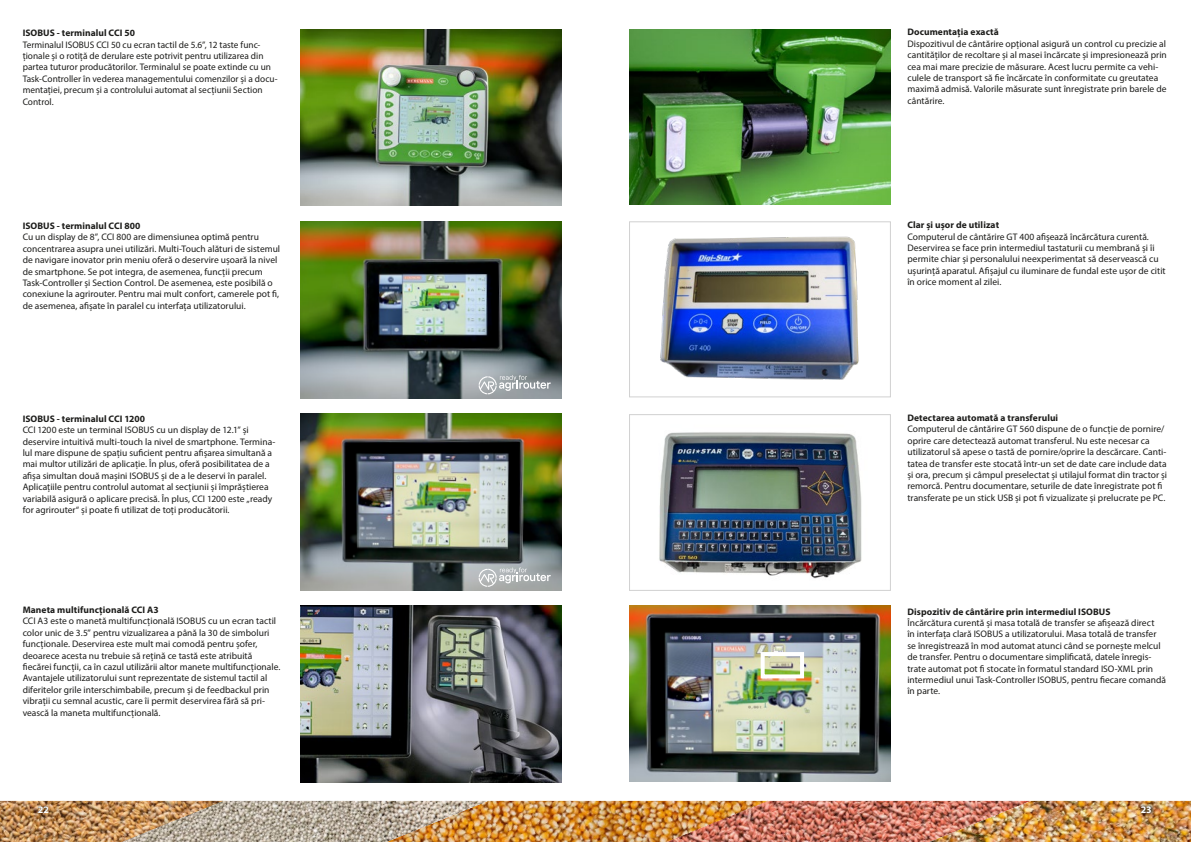
<style>
.page{position:relative;width:1191px;height:842px;background:#fff}
.page>*{position:absolute;margin:0;border:0;box-sizing:border-box;transform-origin:0 0}
.t1{font:700 10px "Myriad Pro";color:#fff}
.t2{font:9.5px/11.4px "Myriad Pro";color:#1d1d1b}
.t3{font:700 9.5px "Myriad Pro";letter-spacing:.005em;color:#1d1d1b}
</style>
<div class="page">
<img style="left:768px;top:801px;width:140px;height:41px">
<img style="left:488px;top:801px;width:280px;height:41px">
<img style="left:223px;top:801px;width:265px;height:41px">
<img style="left:0;top:801px;width:223px;height:41px">
<img style="left:908px;top:801px;width:283px;height:41px">
<svg style="left:38px;top:806px;width:11px;height:7px"></svg>
<svg style="left:1138px;top:804px;width:16px;height:12px"></svg>
<img style="left:300px;top:606px;width:261px;height:176px">
<img style="left:300px;top:414px;width:261px;height:176px">
<img style="left:300px;top:222px;width:261px;height:176px">
<img style="left:300px;top:29px;width:261px;height:177px">
<img style="left:660px;top:236px;width:199px;height:144px">
<div style="left:629px;top:221px;width:261px;height:176px;border:1px solid #d1d1d1"></div>
<img style="left:629px;top:29px;width:261px;height:175px">
<img style="left:659px;top:432px;width:203px;height:147px">
<div style="left:629px;top:414px;width:261px;height:177px;border:1px solid #d1d1d1"></div>
<img style="left:629px;top:606px;width:261px;height:176px">
<svg style="left:478px;top:375px;width:72px;height:19px"></svg>
<svg style="left:478px;top:567px;width:72px;height:20px"></svg>
<div style="left:760px;top:652px;width:44px;height:26px;border:4px solid #fff"></div>
<p class="t3" style="left:23px;top:27px;width:114px">ISOBUS - terminalul CCI 50</p>
<p class="t2" style="left:23px;top:39px;width:256px">Terminalul ISOBUS CCI 50 cu ecran tactil de 5.6”, 12 taste func&shy;ționale și o rotiță de derulare este potrivit pentru utilizarea din partea tuturor producătorilor. Terminalul se poate extinde cu un Task-Controller în vederea managementului comenzilor și a docu&shy;mentației, precum și a controlului automat al secțiunii Section Control.</p>
<p class="t3" style="left:23px;top:220px;width:119px">ISOBUS - terminalul CCI 800</p>
<p class="t2" style="left:23px;top:231px;width:259px">Cu un display de 8”, CCI 800 are dimensiunea optimă pentru concentrarea asupra unei utilizări. Multi-Touch alături de sistemul de navigare inovator prin meniu oferă o deservire ușoară la nivel de smartphone. Se pot integra, de asemenea, funcții precum Task-Controller și Section Control. De asemenea, este posibilă o conexiune la agrirouter. Pentru mai mult confort, camerele pot fi, de asemenea, afișate în paralel cu interfața utilizatorului.</p>
<p class="t3" style="left:23px;top:412px;width:124px">ISOBUS - terminalul CCI 1200</p>
<p class="t2" style="left:23px;top:424px;width:254px">CCI 1200 este un terminal ISOBUS cu un display de 12.1” și deservire intuitivă multi-touch la nivel de smartphone. Termina&shy;lul mare dispune de spațiu suficient pentru afișarea simultană a mai multor utilizări de aplicație. În plus, oferă posibilitatea de a afișa simultan două mașini ISOBUS și de a le deservi în paralel.<br>Aplicațiile pentru controlul automat al secțiunii și împrăștierea variabilă asigură o aplicare precisă. În plus, CCI 1200 este „ready for agrirouter“ și poate fi utilizat de toți producătorii.</p>
<p class="t3" style="left:23px;top:604px;width:138px">Maneta multifuncțională CCI A3</p>
<p class="t2" style="left:23px;top:615px;width:259px">CCI A3 este o manetă multifuncțională ISOBUS cu un ecran tactil color unic de 3.5” pentru vizualizarea a până la 30 de simboluri funcționale. Deservirea este mult mai comodă pentru șofer, deoarece acesta nu trebuie să rețină ce tastă este atribuită fiecărei funcții, ca în cazul utilizării altor manete multifuncționale.<br>Avantajele utilizatorului sunt reprezentate de sistemul tactil al diferitelor grile interschimbabile, precum și de feedbackul prin vibrații cu semnal acustic, care îi permit deservirea fără să pri&shy;vească la maneta multifuncțională.</p>
<p class="t3" style="left:907px;top:26px;width:93px">Documentația exactă</p>
<p class="t2" style="left:907px;top:38px;width:261px">Dispozitivul de cântărire opțional asigură un control cu precizie al cantităților de recoltare și al masei încărcate și impresionează prin cea mai mare precizie de măsurare. Acest lucru permite ca vehi&shy;culele de transport să fie încărcate în conformitate cu greutatea maximă admisă. Valorile măsurate sunt înregistrate prin barele de cântărire.</p>
<p class="t3" style="left:907px;top:219px;width:93px">Clar și ușor de utilizat</p>
<p class="t2" style="left:907px;top:231px;width:260px">Computerul de cântărire GT 400 afișează încărcătura curentă.<br>Deservirea se face prin intermediul tastaturii cu membrană și îi permite chiar și personalului neexperimentat să deservească cu ușurință aparatul. Afișajul cu iluminare de fundal este ușor de citit în orice moment al zilei.</p>
<p class="t3" style="left:907px;top:412px;width:152px">Detectarea automată a transferului</p>
<p class="t2" style="left:907px;top:423px;width:261px">Computerul de cântărire GT 560 dispune de o funcție de pornire/ oprire care detectează automat transferul. Nu este necesar ca utilizatorul să apese o tastă de pornire/oprire la descărcare. Canti&shy;tatea de transfer este stocată într-un set de date care include data și ora, precum și câmpul preselectat și utilajul format din tractor și remorcă. Pentru documentare, seturile de date înregistrate pot fi transferate pe un stick USB și pot fi vizualizate și prelucrate pe PC.</p>
<p class="t3" style="left:907px;top:605px;width:205px">Dispozitiv de cântărire prin intermediul ISOBUS</p>
<p class="t2" style="left:907px;top:617px;width:260px">Încărcătura curentă și masa totală de transfer se afișează direct<br>în interfața clară ISOBUS a utilizatorului. Masa totală de transfer se înregistrează în mod automat atunci când se pornește melcul de transfer. Pentru o documentare simplificată, datele înregis&shy;trate automat pot fi stocate în formatul standard ISO-XML prin intermediul unui Task-Controller ISOBUS, pentru fiecare comandă în parte.</p>
<p class="t1" style="left:38px;top:803px;width:13px">22</p>
<p class="t1" style="left:1140px;top:803px;width:13px">23</p>
</div>
